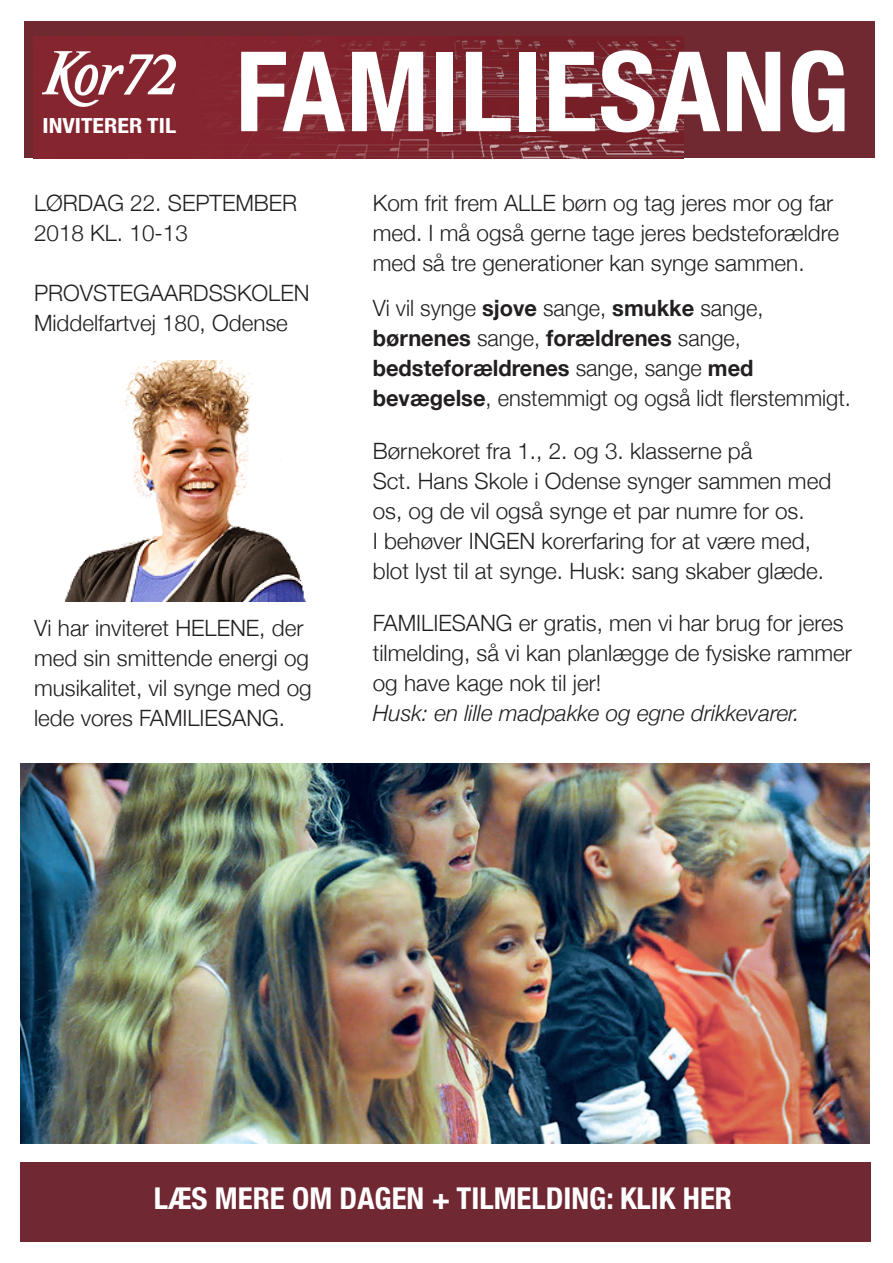
<style>
.page{position:relative;width:893px;height:1263px;background:#fff}
.page>*{position:absolute;margin:0;border:0;box-sizing:border-box;transform-origin:0 0}
.t1{font:700 condensed 111.15px "Helvetica Neue";letter-spacing:.01em;color:#fff}
.t2{font:700 condensed 30px "Helvetica Neue";color:#fff}
.t3{font:300 22.5px/30px "Helvetica Neue";color:#231f20}
.t4{font:700 22.5px "Helvetica Neue";color:#231f20}
.t5{font:italic 300 22.5px "Helvetica Neue";color:#231f20}
.t6{font:700 condensed 20.85px "Helvetica Neue";color:#fff;scale:1.15 1}
.s1{font-weight:700}
.s2{font-weight:300}
</style>
<div class="page">
<div style="left:20px;top:1162px;width:850px;height:80px;background:#702833"></div>
<div style="left:24px;top:22px;width:851px;height:136px;background:#702931"></div>
<img style="left:34px;top:37px;width:649px;height:121px">
<img style="left:43px;top:51px;width:133px;height:56px">
<img style="left:64px;top:360px;width:243px;height:242px">
<img style="left:20px;top:763px;width:849px;height:381px">
<p class="t6" style="left:43px;top:108px;width:118px">INVITERER TIL</p>
<p class="t1" style="left:236px;top:-1px;width:615px">FAMILIESANG</p>
<p class="t3" style="left:34px;top:186px;width:265px">LØRDAG 22. SEPTEMBER<br>2018 KL. 10-13</p>
<p class="t3" style="left:34px;top:276px;width:277px">PROVSTEGAARDSSKOLEN</p>
<p class="t3" style="left:34px;top:306px;width:255px">Middelfartvej 180, Odense</p>
<p class="t3" style="left:34px;top:611px;width:279px">Vi har inviteret HELENE, der med sin smittende energi og musikalitet, vil synge med og lede vores FAMILIESANG.</p>
<p class="t3" style="left:373px;top:186px;width:468px">Kom frit frem ALLE børn og tag jeres mor og far med. I må også gerne tage jeres bedsteforældre med så tre generationer kan synge sammen.</p>
<p class="t3" style="left:373px;top:291px;width:392px">Vi vil synge <span class="s1">sjove</span> sange, <span class="s1">smukke</span> sange,</p>
<p class="t4" style="left:373px;top:320px;width:370px">børnenes <span class="s2">sange,</span> forældrenes <span class="s2">sange,</span></p>
<p class="t4" style="left:373px;top:350px;width:382px">bedsteforældrenes <span class="s2">sange, sange</span> med</p>
<p class="t3" style="left:373px;top:381px;width:480px"><span class="s1">bevægelse</span>, enstemmigt og også lidt flerstemmigt.</p>
<p class="t3" style="left:373px;top:434px;width:381px">Børnekoret fra 1., 2. og 3. klasserne på</p>
<p class="t3" style="left:373px;top:464px;width:460px">Sct. Hans Skole i Odense synger sammen med os, og de vil også synge et par numre for os.</p>
<p class="t3" style="left:373px;top:524px;width:440px">I behøver INGEN korerfaring for at være med,</p>
<p class="t3" style="left:373px;top:554px;width:453px">blot lyst til at synge. Husk: sang skaber glæde.</p>
<p class="t3" style="left:373px;top:606px;width:481px">FAMILIESANG er gratis, men vi har brug for jeres tilmelding, så vi kan planlægge de fysiske rammer og have kage nok til jer!</p>
<p class="t5" style="left:373px;top:695px;width:428px">Husk: en lille madpakke og egne drikkevarer.</p>
<p class="t2" style="left:154px;top:1173px;width:580px">LÆS MERE OM DAGEN + TILMELDING: KLIK HER</p>
</div>
